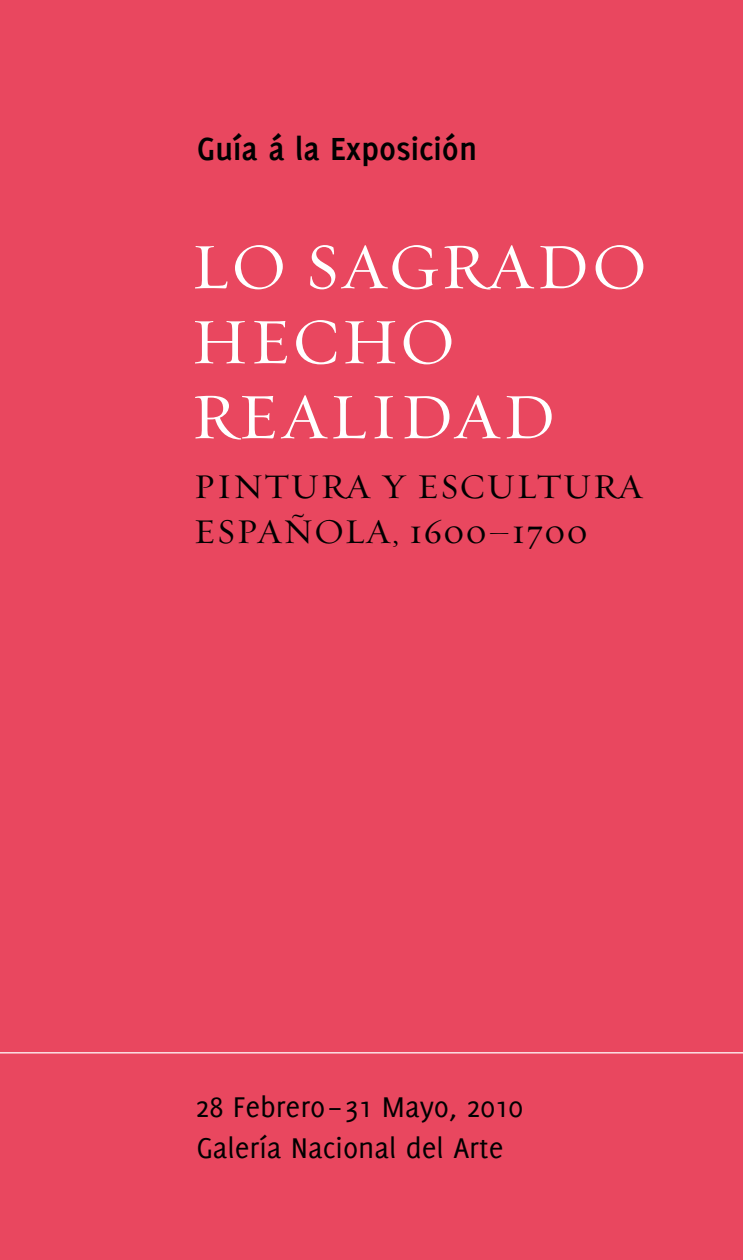
<style>
.page{position:relative;width:743px;height:1260px;background:#fff}
.page>*{position:absolute;margin:0;border:0;box-sizing:border-box;transform-origin:0 0}
.t1{font:65px/75px "Requiem Text HTF Roman";letter-spacing:.025em;color:#fff}
.t2{font:35px/45px "Requiem Text HTF Roman";letter-spacing:.025em;color:#000}
.t3{font:700 35px "Delicious";color:#000}
.t4{font:31.25px/41.2px "Delicious";color:#000}
</style>
<div class="page">
<div style="left:0;top:0;width:742px;height:1260px;background:#e9475f"></div>
<hr style="left:0;top:1052px;width:742px;height:1px;background:#fff">
<p class="t3" style="left:197px;top:128px;width:282px">Guía á la Exposición</p>
<h1 class="t1" style="left:191px;top:231px;width:458px">LO SAGRADO<br>HECHO<br>REALIDAD</h1>
<p class="t2" style="left:194px;top:465px;width:451px">PINTURA Y ES CULTURA<br>ESPAÑOLA, 1600–1700</p>
<p class="t4" style="left:195px;top:1085px;width:329px">28 Febrero – 31 Mayo, 2010<br>Galería Nacional del Arte</p>
</div>
